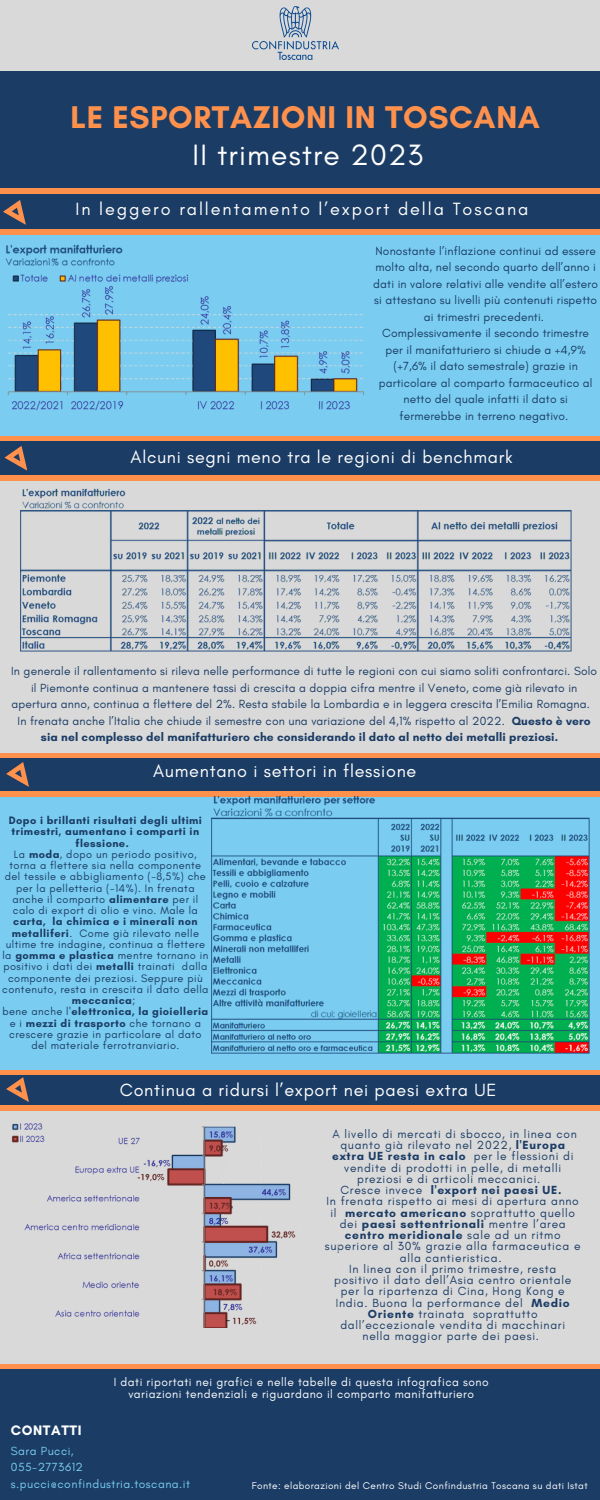
<style>
.page{position:relative;width:600px;height:1500px;background:#1b3c65}
.page>*{position:absolute;margin:0;border:0;box-sizing:border-box;transform-origin:0 0}
.t1{font:700 32px "Glacial Indifference";letter-spacing:.02em;color:#ff914d}
.t2{font:30px "Glacial Indifference";letter-spacing:.04em;color:#fff}
.t3{font:18px "Glacial Indifference";letter-spacing:.04em;color:#fff}
.t4{font:18px "Glacial Indifference";letter-spacing:.105em;color:#fff}
.t5{font:17.9px "Glacial Indifference";letter-spacing:.04em;color:#fff}
.t6{font:700 14px "Glacial Indifference";letter-spacing:.04em;color:#fff}
.t7{font:12px/16.5px "Glacial Indifference";letter-spacing:.015em;color:#1b3c65;text-align:center}
.t8{font:12px/11.2px "Glacial Indifference";letter-spacing:.06em;color:#1b3c65;text-align:center}
.t9{font:700 12px/16.5px "Glacial Indifference";letter-spacing:.015em;color:#1b3c65}
.t10{font:12px/12px "Glacial Indifference";letter-spacing:.04em;color:#fff;text-align:center}
.t11{font:700 12px "Glacial Indifference";letter-spacing:.06em;color:#1b3c65}
.t12{font:12px "Glacial Indifference";letter-spacing:.04em;color:#7acdf1}
.t13{font:11px/11.2px "Glacial Indifference";letter-spacing:.04em;color:#1b3c65;text-align:center}
.t14{font:700 11px/11.2px "Glacial Indifference";letter-spacing:.04em;color:#1b3c65;text-align:center}
.t15{font:10px "Glacial Indifference";letter-spacing:.04em;color:#fff}
.s1{font-weight:400}
.s2{font-weight:700}
</style>
<div class="page">
<div style="left:0;top:232px;width:600px;height:206px;background:#7acdf1"></div>
<div style="left:0;top:0;width:600px;height:71px;background:#d9d9d9"></div>
<hr style="left:0;top:189px;width:600px;height:4px;background:#ff914d">
<div style="left:0;top:480px;width:600px;height:275px;background:#d9d9d9"></div>
<div style="left:0;top:794px;width:600px;height:277px;background:#7acdf1"></div>
<div style="left:0;top:1109px;width:600px;height:257px;background:#d9d9d9"></div>
<img style="left:253px;top:7px;width:85px;height:52px">
<div style="left:0;top:1364px;width:600px;height:5px;background:#ff914d"></div>
<div style="left:0;top:1105px;width:600px;height:5px;background:#ff914d"></div>
<div style="left:0;top:753px;width:600px;height:5px;background:#ff914d"></div>
<div style="left:0;top:436px;width:600px;height:5px;background:#ff914d"></div>
<div style="left:0;top:1070px;width:600px;height:5px;background:#ff914d"></div>
<hr style="left:0;top:792px;width:600px;height:4px;background:#ff914d">
<hr style="left:0;top:230px;width:600px;height:4px;background:#ff914d">
<div style="left:0;top:475px;width:600px;height:5px;background:#ff914d"></div>
<svg style="left:3px;top:200px;width:23px;height:25px"></svg>
<svg style="left:4px;top:446px;width:23px;height:25px"></svg>
<svg style="left:6px;top:762px;width:23px;height:25px"></svg>
<svg style="left:6px;top:1077px;width:23px;height:25px"></svg>
<img style="left:5px;top:244px;width:360px;height:167px">
<img style="left:21px;top:488px;width:550px;height:163px">
<img style="left:11px;top:1123px;width:285px;height:204px">
<img style="left:212px;top:795px;width:378px;height:259px">
<p class="t1" style="left:71px;top:98px;width:471px">LE ESPORTAZIONI IN TOSCANA</p>
<p class="t2" style="left:193px;top:137px;width:232px">II trimestre 2023</p>
<p class="t4" style="left:76px;top:198px;width:454px">In leggero rallentamento l’export della Toscana</p>
<p class="t7" style="left:373px;top:242px;width:226px">Nonostante l’inflazione continui ad essere molto alta, nel secondo quarto dell’anno i dati in valore relativi alle vendite all’estero si attestano su livelli più contenuti rispetto ai trimestri precedenti.</p>
<p class="t7" style="left:379px;top:325px;width:215px">Complessivamente il secondo trimestre per il manifatturiero si chiude a +4,9% (+7,6% il dato semestrale) grazie in particolare al comparto farmaceutico al netto del quale infatti il dato si fermerebbe in terreno negativo.</p>
<p class="t5" style="left:131px;top:446px;width:384px">Alcuni segni meno tra le regioni di benchmark</p>
<p class="t7" style="left:11px;top:663px;width:588px">In generale il rallentamento si rileva nelle performance di tutte le regioni con cui siamo soliti confrontarci. Solo il Piemonte continua a mantenere tassi di crescita a doppia cifra mentre il Veneto, come già rilevato in apertura anno, continua a flettere del 2%. Resta stabile la Lombardia e in leggera crescita l’Emilia Romagna.</p>
<p class="t9" style="left:41px;top:712px;width:552px;text-indent:-23px"><span class="s1">In frenata anche l’Italia che chiude il semestre con una variazione del 4,1% rispetto al 2022.</span> Questo è vero sia nel complesso del manifatturiero che considerando il dato al netto dei metalli preziosi.</p>
<p class="t3" style="left:153px;top:760px;width:265px">Aumentano i settori in flessione</p>
<p class="t14" style="left:9px;top:815px;width:195px">Dopo i brillanti risultati degli ultimi trimestri, aumentano i comparti in flessione.</p>
<p class="t13" style="left:2px;top:848px;width:208px">La <span class="s2">moda</span>, dopo un periodo positivo, torna a flettere sia nella componente del tessile e abbigliamento (-8,5%) che per la pelletteria (-14%). In frenata anche il comparto <span class="s2">alimentare</span> per il calo di export di olio e vino. Male la <span class="s2">carta, la chimica e i minerali non metalliferi</span>. Come già rilevato nelle ultime tre indagine, continua a flettere la <span class="s2">gomma e plastica</span> mentre tornano in positivo i dati dei <span class="s2">metalli</span> trainati dalla componente dei preziosi. Seppure più contenuto, resta in crescita il dato della <span class="s2">meccanica</span>;</p>
<p class="t13" style="left:2px;top:1006px;width:207px">bene anche l'<span class="s2">elettronica, la gioielleria </span>e i <span class="s2">mezzi di trasporto</span> che tornano a crescere grazie in particolare al dato del materiale ferrotranviario.</p>
<p class="t3" style="left:120px;top:1079px;width:378px">Continua a ridursi l’export nei paesi extra UE</p>
<p class="t8" style="left:332px;top:1128px;width:246px">A livello di mercati di sbocco, in linea con</p>
<p class="t8" style="left:340px;top:1139px;width:226px">quanto già rilevato nel 2022, <span class="s2">l'Europa</span></p>
<p class="t11" style="left:332px;top:1149px;width:243px">extra UE resta in calo <span class="s1">per le flessioni di</span></p>
<p class="t8" style="left:344px;top:1162px;width:219px">vendite di prodotti in pelle, di metalli</p>
<p class="t8" style="left:357px;top:1173px;width:185px">preziosi e di articoli meccanici.</p>
<p class="t11" style="left:340px;top:1183px;width:222px"><span class="s1">Cresce invece</span> l'export nei paesi UE.</p>
<p class="t8" style="left:325px;top:1196px;width:257px">In frenata rispetto ai mesi di apertura anno il <span class="s2">mercato americano</span> soprattutto quello dei <span class="s2">paesi settentrionali</span> mentre l’area <span class="s2">centro meridionale</span> sale ad un ritmo superiore al 30% grazie alla farmaceutica e alla cantieristica.</p>
<p class="t8" style="left:334px;top:1263px;width:239px">In linea con il primo trimestre, resta positivo il dato dell’Asia centro orientale per la ripartenza di Cina, Hong Kong e India. Buona la performance del <span class="s2">Medio Oriente</span> trainata soprattutto dall’eccezionale vendita di macchinari nella maggior parte dei paesi.</p>
<p class="t10" style="left:114px;top:1376px;width:376px">I dati riportati nei grafici e nelle tabelle di questa infografica sono variazioni tendenziali e riguardano il comparto manifatturiero</p>
<p class="t6" style="left:11px;top:1421px;width:72px">CONTATTI</p>
<p class="t12" style="left:11px;top:1444px;width:64px">Sara Pucci,</p>
<p class="t12" style="left:11px;top:1460px;width:74px">055-2773612</p>
<p class="t12" style="left:11px;top:1477px;width:181px">s.pucci@confindustria.toscana.it</p>
<p class="t15" style="left:252px;top:1480px;width:337px">Fonte: elaborazioni del Centro Studi Confindustria Toscana su dati Istat</p>
</div>
